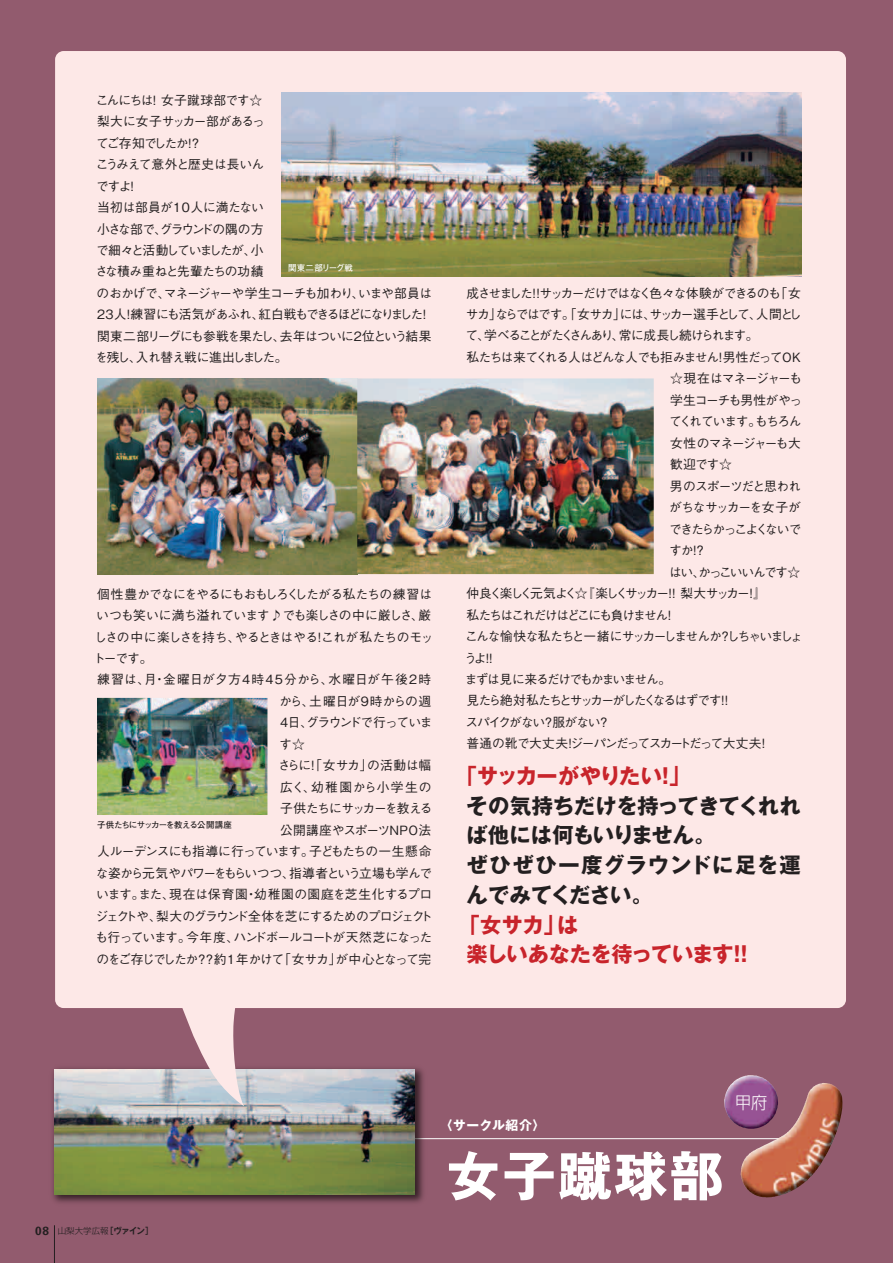
<style>
.page{position:relative;width:893px;height:1263px;background:#925b6e}
.page>*{position:absolute;margin:0;border:0;box-sizing:border-box;transform-origin:0 0}
.t1{font:700 53.1px "Gothic MB101 Pro";letter-spacing:.05em;color:#fff}
.t2{font:700 21.3px "Gothic MB101 Pro";letter-spacing:-.025em;color:#c8242b}
.t3{font:700 21.3px "Gothic MB101 Pro";letter-spacing:-.015em;color:#231f20}
.t4{font:700 21.3px "Gothic MB101 Pro";letter-spacing:.045em;color:#231f20}
.t5{font:700 21.3px "Gothic MB101 Pro";letter-spacing:-.02em;color:#231f20}
.t6{font:700 21.3px "Gothic MB101 Pro";letter-spacing:-.035em;color:#231f20}
.t7{font:300 16.95px "Shin Go Pro";color:#fff;scale:.95 1}
.t8{font:500 12.75px/21.5px "Gothic BBB Pro";letter-spacing:-.07em;color:#231f20}
.t9{font:500 12.75px "Gothic BBB Pro";letter-spacing:-.09em;color:#231f20}
.t10{font:500 12.75px "Gothic BBB Pro";letter-spacing:-.115em;color:#231f20}
.t11{font:500 12.75px "Gothic BBB Pro";letter-spacing:-.14em;color:#231f20}
.t12{font:500 12.75px "Gothic BBB Pro";letter-spacing:-.03em;color:#231f20}
.t13{font:500 12.75px "Gothic BBB Pro";letter-spacing:-.185em;color:#231f20}
.t14{font:500 12.75px "Gothic BBB Pro";letter-spacing:-.055em;color:#231f20}
.t15{font:500 12.75px "Gothic BBB Pro";letter-spacing:-.04em;color:#231f20}
.t16{font:500 12.75px "Gothic BBB Pro";letter-spacing:.1em;color:#231f20}
.t17{font:500 12.75px "Gothic BBB Pro";color:#231f20}
.t18{font:500 12.75px "Gothic BBB Pro";letter-spacing:-.155em;color:#231f20}
.t19{font:500 12.75px "Gothic BBB Pro";letter-spacing:-.145em;color:#231f20}
.t20{font:500 12.75px "Gothic BBB Pro";letter-spacing:-.135em;color:#231f20}
.t21{font:500 12.75px "Gothic BBB Pro";letter-spacing:-.015em;color:#231f20}
.t22{font:500 12.75px "Gothic BBB Pro";letter-spacing:-.005em;color:#231f20}
.t23{font:500 12.75px "Gothic BBB Pro";letter-spacing:.005em;color:#231f20}
.t24{font:500 12.75px "Gothic BBB Pro";letter-spacing:.085em;color:#231f20}
.t25{font:500 12.75px "Gothic BBB Pro";letter-spacing:-.11em;color:#231f20}
.t26{font:500 12.75px "Gothic BBB Pro";letter-spacing:-.13em;color:#231f20}
.t27{font:700 12.75px "Gothic MB101 Pro";letter-spacing:.05em;color:#fff}
.t28{font:700 8.55px "Futo Go B101 Pro";letter-spacing:-.07em;color:#231f20}
.t29{font:300 8.55px "Shin Go Pro";color:#231f20}
.t30{font:700 8.55px "Futo Go B101 Pro";letter-spacing:-.01em;color:#fff}
.s1{font-family:"Nova SSK";font-weight:700;font-size:11.7px}
.s2{font-family:"Gothic MB101 Pro De";font-weight:700}
</style>
<div class="page">
<div style="left:55px;top:51px;width:791px;height:957px;background:#fde8e7;border-radius:9px"></div>
<img style="left:724px;top:1075px;width:46px;height:52px">
<hr style="left:306px;top:1138px;width:485px;height:1px;background:#fff">
<img style="left:740px;top:1083px;width:82px;height:101px">
<img style="left:52px;top:981px;width:400px;height:282px">
<img style="left:54px;top:1070px;width:361px;height:125px">
<img style="left:98px;top:378px;width:556px;height:196px">
<img style="left:281px;top:93px;width:521px;height:183px">
<img style="left:97px;top:698px;width:170px;height:117px">
<svg style="left:181px;top:1002px;width:63px;height:104px"></svg>
<p class="t8" style="left:95px;top:88px;width:339px">こんにちは！ 女子蹴球部です☆<br>梨大に女子サッカー部があるっ<br>てご存知でしたか！？<br>こうみえて意外と歴史は長いん<br>ですよ！<br>当初は部員が10人に満たない<br>小さな部で、グラウンドの隅の方<br>で細々と活動していましたが、小<br>さな積み重ねと先輩たちの功績<br>のおかげで、マネージャーや学生コーチも加わり、いまや部員は<br>23人！練習にも活気があふれ、紅白戦もできるほどになりました！関東二部リーグにも参戦を果たし、去年はついに2位という結果を残し、入れ替え戦に進出しました。</p>
<p class="t30" style="left:288px;top:261px;width:66px">関東二部リーグ戦</p>
<p class="t14" style="left:97px;top:583px;width:337px">個性豊かでなにをやるにもおもしろくしたがる私たちの練習は</p>
<p class="t15" style="left:96px;top:605px;width:337px">いつも笑いに満ち溢れています♪でも楽しさの中に厳しさ、厳</p>
<p class="t12" style="left:94px;top:626px;width:341px">しさの中に楽しさを持ち、やるときはやる！これが私たちのモッ</p>
<p class="t9" style="left:93px;top:648px;width:61px">トーです。</p>
<p class="t16" style="left:97px;top:669px;width:336px">練習は、月・金曜日が夕方4時45分から、水曜日が午後2時</p>
<p class="t22" style="left:279px;top:691px;width:154px">から、土曜日が9時からの週</p>
<p class="t9" style="left:280px;top:712px;width:154px">4日、グラウンドで行っていま</p>
<p class="t9" style="left:279px;top:734px;width:27px">す☆</p>
<p class="t21" style="left:278px;top:755px;width:155px">さらに！「女サカ」の活動は幅</p>
<p class="t24" style="left:280px;top:777px;width:153px">広く、幼稚園から小学生の</p>
<p class="t9" style="left:280px;top:798px;width:154px">子供たちにサッカーを教える</p>
<p class="t23" style="left:280px;top:820px;width:153px">公開講座やスポーツNPO法</p>
<p class="t8" style="left:97px;top:839px;width:336px">人ルーデンスにも指導に行っています。子どもたちの一生懸命</p>
<p class="t9" style="left:96px;top:863px;width:338px">な姿から元気やパワーをもらいつつ、指導者という立場も学んで</p>
<p class="t17" style="left:96px;top:884px;width:337px">います。また、現在は保育園・幼稚園の園庭を芝生化するプロ</p>
<p class="t9" style="left:95px;top:905px;width:339px">ジェクトや、梨大のグラウンド全体を芝にするためのプロジェクト</p>
<p class="t9" style="left:95px;top:927px;width:338px">も行っています。今年度、ハンドボールコートが天然芝になった</p>
<p class="t9" style="left:97px;top:948px;width:336px">のをご存じでしたか？？約1年かけて「女サカ」が中心となって完</p>
<p class="t28" style="left:97px;top:818px;width:136px">子供たちにサッカーを教える公開講座</p>
<p class="t10" style="left:466px;top:282px;width:336px">成させました！！サッカーだけではなく色々な体験ができるのも「女</p>
<p class="t10" style="left:466px;top:304px;width:337px">サカ」ならではです。「女サカ」には、サッカー選手として、人間とし</p>
<p class="t18" style="left:465px;top:325px;width:295px">て、学べることがたくさんあり、常に成長し続けられます。</p>
<p class="t9" style="left:466px;top:347px;width:336px">私たちは来てくれる人はどんな人でも拒みません！男性だってOK</p>
<p class="t9" style="left:670px;top:368px;width:133px">☆現在はマネージャーも</p>
<p class="t8" style="left:670px;top:388px;width:134px">学生コーチも男性がやっ</p>
<p class="t25" style="left:669px;top:411px;width:134px">てくれています。もちろん</p>
<p class="t9" style="left:670px;top:433px;width:132px">女性のマネージャーも大</p>
<p class="t9" style="left:670px;top:454px;width:63px">歓迎です☆</p>
<p class="t8" style="left:670px;top:474px;width:133px">男のスポーツだと思われ</p>
<p class="t8" style="left:669px;top:495px;width:133px">がちなサッカーを女子が</p>
<p class="t11" style="left:669px;top:519px;width:134px">できたらかっこよくないで</p>
<p class="t9" style="left:669px;top:540px;width:39px">すか！？</p>
<p class="t26" style="left:669px;top:562px;width:133px">はい、かっこいいんです☆</p>
<p class="t13" style="left:466px;top:583px;width:301px">仲良く楽しく元気よく☆『楽しくサッカー！！ 梨大サッカー！』</p>
<p class="t11" style="left:466px;top:604px;width:211px">私たちはこれだけはどこにも負けません！</p>
<p class="t10" style="left:465px;top:626px;width:339px">こんな愉快な私たちと一緒にサッカーしませんか？しちゃいましょ</p>
<p class="t9" style="left:464px;top:647px;width:35px">うよ！！</p>
<p class="t20" style="left:465px;top:669px;width:208px">まずは見に来るだけでもかまいません。</p>
<p class="t19" style="left:466px;top:690px;width:268px">見たら絶対私たちとサッカーがしたくなるはずです！！</p>
<p class="t9" style="left:465px;top:712px;width:146px">スパイクがない？服がない？</p>
<p class="t9" style="left:466px;top:733px;width:305px">普通の靴で大丈夫！ジーパンだってスカートだって大丈夫！</p>
<p class="t2" style="left:466px;top:758px;width:215px">｢サッカーがやりたい！｣</p>
<p class="t3" style="left:466px;top:788px;width:336px">その気持ちだけを持ってきてくれれ</p>
<p class="t5" style="left:467px;top:817px;width:251px">ば他には何もいりません。</p>
<p class="t4" style="left:466px;top:847px;width:336px">ぜひぜひ一度グラウンドに足を運</p>
<p class="t6" style="left:466px;top:877px;width:188px">んでみてください。</p>
<p class="t2" style="left:459px;top:907px;width:121px">「女サカ」は</p>
<p class="t2" style="left:466px;top:936px;width:290px">楽しいあなたを待っています！！</p>
<p class="t29" style="left:35px;top:1223px;width:120px"><span class="s1">08</span> 山梨大学広報<span class="s2">［ヴァイン］</span></p>
<p class="t27" style="left:440px;top:1114px;width:107px">〈サークル紹介〉</p>
<p class="t1" style="left:447px;top:1132px;width:278px">女子蹴球部</p>
<p class="t7" style="left:735px;top:1088px;width:36px">甲府</p>
</div>
